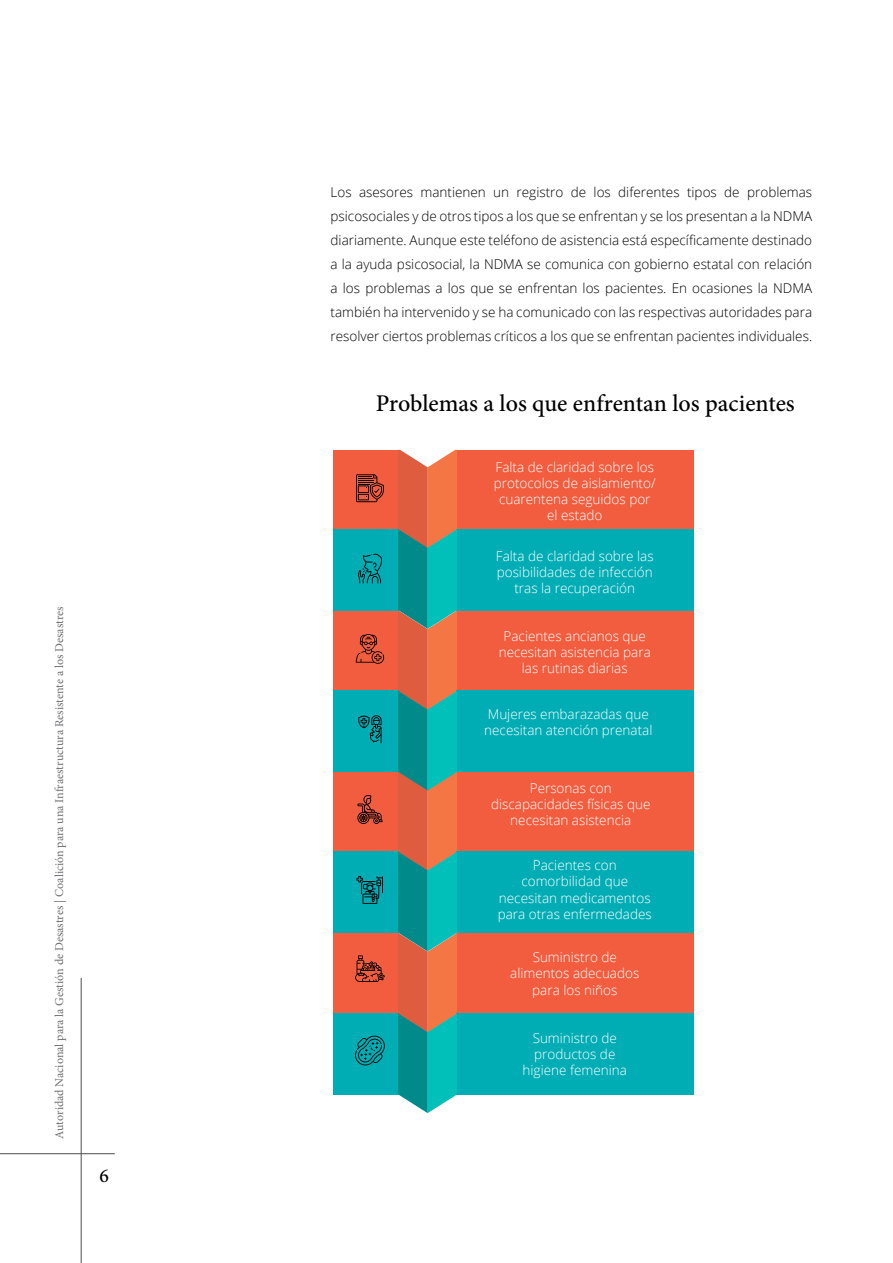
<style>
.page{position:relative;width:893px;height:1263px;background:#fff}
.page>*{position:absolute;margin:0;border:0;box-sizing:border-box;transform-origin:0 0}
.t1{font:500 24px "Minion Pro";color:#000}
.t2{font:500 19.5px "Minion Pro";color:#000}
.t3{font:300 13.5px/24px "Open Sans";color:#000;text-align:justify}
.t4{font:300 13.5px/16.2px "Open Sans";color:#fff;text-align:center}
.t5{font:12px "Minion Pro";color:#6f7073}
</style>
<div class="page">
<div style="left:333px;top:933px;width:66px;height:81px;background:#f15d3e"></div>
<div style="left:457px;top:933px;width:237px;height:81px;background:#f15d3e"></div>
<div style="left:333px;top:1013px;width:66px;height:81px;background:#00adb5"></div>
<div style="left:457px;top:1013px;width:237px;height:81px;background:#00adb5"></div>
<div style="left:333px;top:771px;width:66px;height:81px;background:#f15d3e"></div>
<div style="left:457px;top:771px;width:237px;height:81px;background:#f15d3e"></div>
<div style="left:333px;top:852px;width:66px;height:81px;background:#00adb5"></div>
<div style="left:457px;top:852px;width:237px;height:81px;background:#00adb5"></div>
<div style="left:333px;top:610px;width:66px;height:81px;background:#f15d3e"></div>
<div style="left:457px;top:610px;width:237px;height:81px;background:#f15d3e"></div>
<div style="left:333px;top:691px;width:66px;height:81px;background:#00adb5"></div>
<div style="left:457px;top:691px;width:237px;height:81px;background:#00adb5"></div>
<div style="left:333px;top:450px;width:66px;height:80px;background:#f15d3e"></div>
<div style="left:457px;top:450px;width:237px;height:80px;background:#f15d3e"></div>
<div style="left:333px;top:529px;width:66px;height:81px;background:#00adb5"></div>
<div style="left:457px;top:529px;width:237px;height:81px;background:#00adb5"></div>
<svg style="left:398px;top:450px;width:59px;height:663px;background:#788a75"></svg>
<svg style="left:356px;top:474px;width:28px;height:28px"></svg>
<svg style="left:358px;top:554px;width:24px;height:29px"></svg>
<svg style="left:356px;top:634px;width:29px;height:30px"></svg>
<svg style="left:358px;top:715px;width:24px;height:28px"></svg>
<svg style="left:357px;top:795px;width:25px;height:29px"></svg>
<svg style="left:356px;top:876px;width:27px;height:28px"></svg>
<svg style="left:355px;top:955px;width:30px;height:27px"></svg>
<svg style="left:355px;top:1036px;width:30px;height:29px"></svg>
<hr style="left:81px;top:978px;width:1px;height:285px;background:#4f4f51">
<hr style="left:0;top:1153px;width:115px;height:1px;background:#4f4f51">
<p class="t5" style="left:51px;top:1138px;width:534px;rotate:-90deg">Autoridad Nacional para la Gestión de Desastres | Coalición para una Infraestructura Resistente a los Desastres</p>
<h2 class="t2" style="left:99px;top:1163px;width:11px">6</h2>
<p class="t3" style="left:331px;top:180px;width:483px">Los asesores mantienen un registro de los diferentes tipos de problemas psicosociales y de otros tipos a los que se enfrentan y se los presentan a la NDMA diariamente. Aunque este teléfono de asistencia está específicamente destinado a la ayuda psicosocial, la NDMA se comunica con gobierno estatal con relación a los problemas a los que se enfrentan los pacientes. En ocasiones la NDMA también ha intervenido y se ha comunicado con las respectivas autoridades para resolver ciertos problemas críticos a los que se enfrentan pacientes individuales.</p>
<p class="t1" style="left:376px;top:387px;width:420px">Problemas a los que enfrentan los pacientes</p>
<p class="t4" style="left:494px;top:458px;width:163px">Falta de claridad sobre los protocolos de aislamiento/ cuarentena seguidos por el estado</p>
<p class="t4" style="left:496px;top:547px;width:159px">Falta de claridad sobre las posibilidades de infección tras la recuperación</p>
<p class="t4" style="left:499px;top:627px;width:154px">Pacientes ancianos que necesitan asistencia para las rutinas diarias</p>
<p class="t4" style="left:484px;top:706px;width:170px;text-align:left">Mujeres embarazadas que necesitan atención prenatal</p>
<p class="t4" style="left:491px;top:780px;width:161px">Personas con discapacidades físicas que necesitan asistencia</p>
<p class="t4" style="left:498px;top:857px;width:156px">Pacientes con comorbilidad que necesitan medicamentos para otras enfermedades</p>
<p class="t4" style="left:510px;top:949px;width:131px">Suministro de alimentos adecuados para los niños</p>
<p class="t4" style="left:523px;top:1029px;width:106px">Suministro de productos de higiene femenina</p>
</div>
